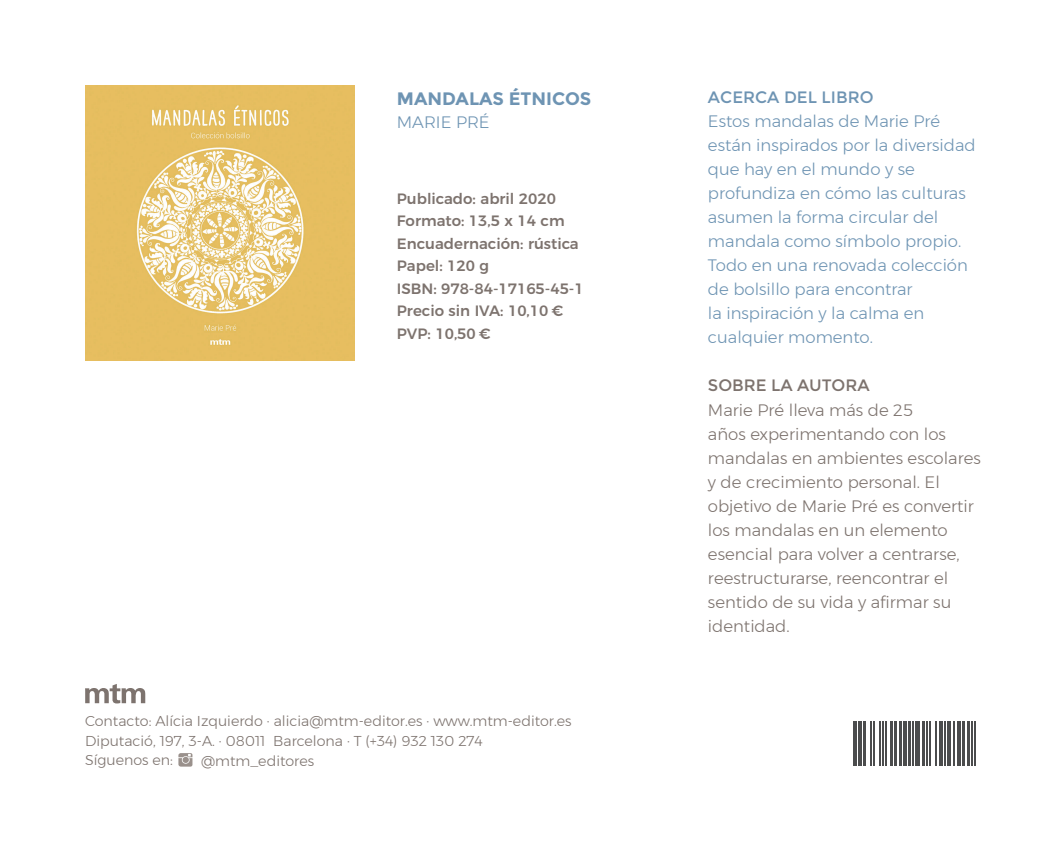
<style>
.page{position:relative;width:1063px;height:851px;background:#fff}
.page>*{position:absolute;margin:0;border:0;box-sizing:border-box;transform-origin:0 0}
.t1{font:700 18px "Montserrat";color:#6e94b3}
.t2{font:300 16.5px/24px "Montserrat";color:#6e94b3}
.t3{font:300 16.5px/24px "Montserrat";color:#7d736e}
.t4{font:16.5px "Montserrat";color:#6e94b3}
.t5{font:16.5px "Montserrat";color:#7d736e}
.t6{font:500 15px/22.5px "Montserrat";color:#7d736e}
.t7{font:300 14.25px/19.6px "Montserrat";color:#7d736e}
</style>
<div class="page">
<hr style="left:853px;top:721px;width:1px;height:44px;background:#4b4c4d">
<hr style="left:856px;top:721px;width:1px;height:44px;background:#4b4c4d">
<hr style="left:858px;top:721px;width:4px;height:44px;background:#4b4c4d">
<hr style="left:864px;top:721px;width:2px;height:44px;background:#4b4c4d">
<hr style="left:870px;top:721px;width:1px;height:44px;background:#4b4c4d">
<hr style="left:874px;top:721px;width:1px;height:44px;background:#4b4c4d">
<hr style="left:879px;top:721px;width:1px;height:44px;background:#4b4c4d">
<hr style="left:883px;top:721px;width:1px;height:44px;background:#4b4c4d">
<hr style="left:885px;top:721px;width:2px;height:44px;background:#4b4c4d">
<hr style="left:891px;top:721px;width:2px;height:44px;background:#4b4c4d">
<hr style="left:894px;top:721px;width:3px;height:44px;background:#4b4c4d">
<hr style="left:900px;top:721px;width:2px;height:44px;background:#4b4c4d">
<hr style="left:903px;top:721px;width:4px;height:44px;background:#4b4c4d">
<hr style="left:909px;top:721px;width:2px;height:44px;background:#4b4c4d">
<hr style="left:912px;top:721px;width:2px;height:44px;background:#4b4c4d">
<hr style="left:915px;top:721px;width:1px;height:44px;background:#4b4c4d">
<hr style="left:918px;top:721px;width:2px;height:44px;background:#4b4c4d">
<hr style="left:923px;top:721px;width:2px;height:44px;background:#4b4c4d">
<hr style="left:927px;top:721px;width:1px;height:44px;background:#4b4c4d">
<hr style="left:929px;top:721px;width:1px;height:44px;background:#4b4c4d">
<hr style="left:936px;top:721px;width:1px;height:44px;background:#4b4c4d">
<hr style="left:939px;top:721px;width:4px;height:44px;background:#4b4c4d">
<hr style="left:945px;top:721px;width:1px;height:44px;background:#4b4c4d">
<hr style="left:947px;top:721px;width:4px;height:44px;background:#4b4c4d">
<hr style="left:954px;top:721px;width:1px;height:44px;background:#4b4c4d">
<hr style="left:957px;top:721px;width:4px;height:44px;background:#4b4c4d">
<hr style="left:963px;top:721px;width:2px;height:44px;background:#4b4c4d">
<hr style="left:968px;top:721px;width:2px;height:44px;background:#4b4c4d">
<hr style="left:972px;top:721px;width:1px;height:44px;background:#4b4c4d">
<hr style="left:974px;top:721px;width:1px;height:44px;background:#4b4c4d">
<img style="left:86px;top:85px;width:268px;height:275px">
<svg style="left:85px;top:684px;width:60px;height:19px"></svg>
<img style="left:178px;top:753px;width:15px;height:14px">
<p class="t1" style="left:397px;top:88px;width:196px">MANDALAS ÉTNICOS</p>
<p class="t2" style="left:397px;top:110px;width:94px">MARIE PRÉ</p>
<p class="t6" style="left:397px;top:186px;width:188px">Publicado: abril 2020<br>Formato: 13,5 x 14 cm<br>Encuadernación: rústica<br>Papel: 120 g<br>ISBN: 978-84-17165-45-1<br>Precio sin IVA: 10,10 €<br>PVP: 10,50 €</p>
<p class="t7" style="left:85px;top:710px;width:488px">Contacto: Alícia Izquierdo · alicia@mtm-editor.es · www.mtm-editor.es<br>Diputació, 197, 3-A. · 08011 Barcelona · T (+34) 932 130 274<br>Síguenos en:</p>
<p class="t7" style="left:201px;top:750px;width:115px">@mtm_editores</p>
<p class="t4" style="left:708px;top:88px;width:167px">ACERCA DEL LIBRO</p>
<p class="t2" style="left:708px;top:109px;width:269px">Estos mandalas de Marie Pré están inspirados por la diversidad que hay en el mundo y se profundiza en cómo las culturas asumen la forma circular del mandala como símbolo propio.<br>Todo en una renovada colección de bolsillo para encontrar<br>la inspiración y la calma en cualquier momento.</p>
<p class="t5" style="left:708px;top:376px;width:163px">SOBRE LA AUTORA</p>
<p class="t3" style="left:708px;top:397px;width:274px">Marie Pré lleva más de 25<br>años experimentando con los mandalas en ambientes escolares y de crecimiento personal. El objetivo de Marie Pré es convertir los mandalas en un elemento esencial para volver a centrarse, reestructurarse, reencontrar el sentido de su vida y afirmar su identidad.</p>
</div>
